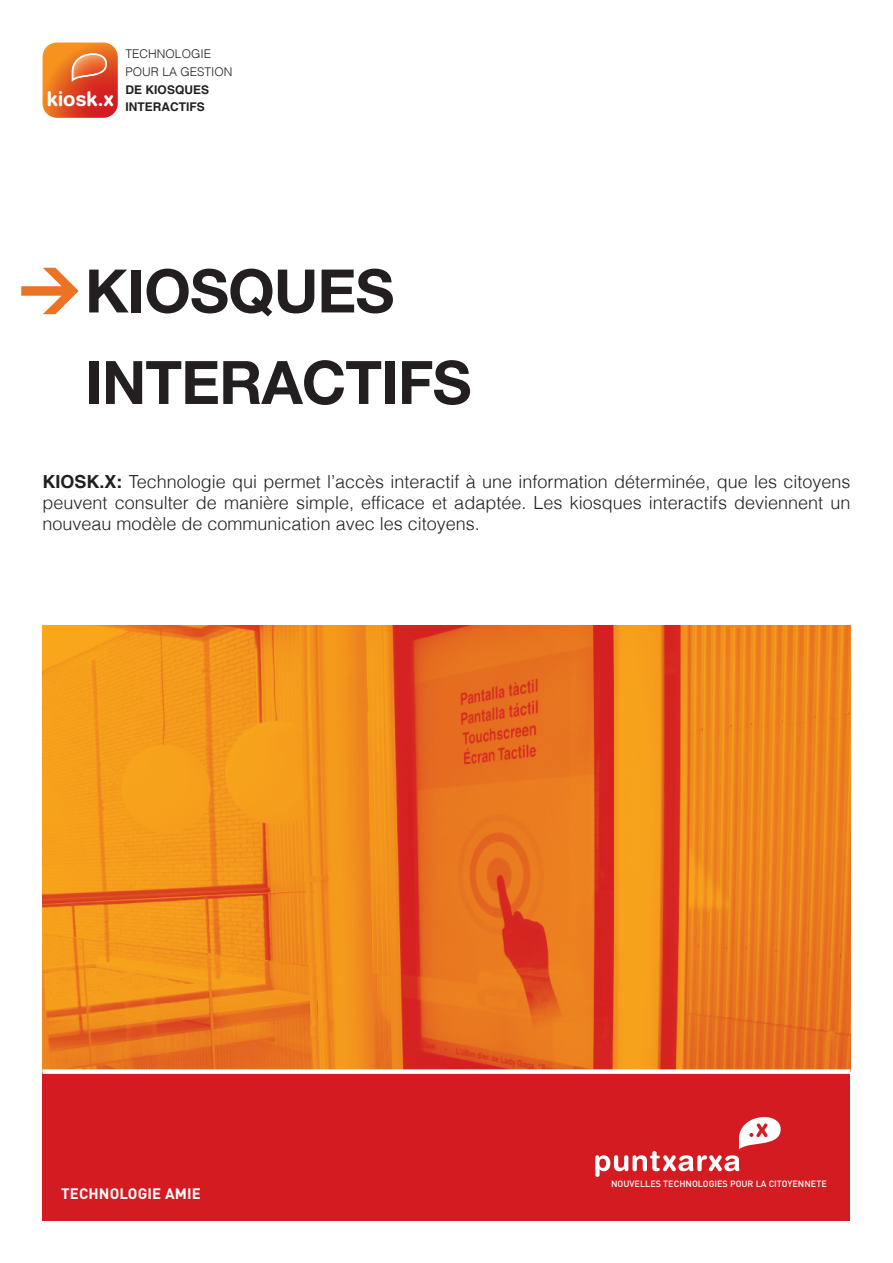
<style>
.page{position:relative;width:893px;height:1263px;background:#fff}
.page>*{position:absolute;margin:0;border:0;box-sizing:border-box;transform-origin:0 0}
.tit1{font:700 60px "Helvetica Neue";letter-spacing:-.015em;color:#231f20}
.t1{font:700 20.25px "Helvetica Rounded";color:#fff}
.DEFINICIO_1{font:300 18px/21px "Helvetica";color:#231f20;text-align:justify}
.t2{font:700 15px "DIN Pro";letter-spacing:.01em;color:#fff}
.DEFINICIO_1-2{font:300 12px "Helvetica";color:#231f20}
.DEFINICIO_1-3{font:700 12px "Helvetica";color:#231f20}
.t3{font:500 9px "DIN Pro";color:#fff}
.s1{font-weight:700}
</style>
<div class="page">
<img style="left:43px;top:625px;width:807px;height:444px">
<div style="left:43px;top:1071px;width:807px;height:149px;background:#d41b21"></div>
<svg style="left:595px;top:1117px;width:186px;height:60px"></svg>
<div style="left:43px;top:1069px;width:807px;height:5px;background:#fff"></div>
<svg style="left:43px;top:43px;width:75px;height:75px;background:#e66531"></svg>
<svg style="left:21px;top:268px;width:58px;height:46px"></svg>
<p class="t1" style="left:47px;top:87px;width:68px">kiosk.x</p>
<p class="DEFINICIO_1-2" style="left:126px;top:47px;width:87px">TECHNOLOGIE</p>
<p class="DEFINICIO_1-2" style="left:126px;top:64px;width:108px">POUR LA GESTION</p>
<p class="DEFINICIO_1-3" style="left:126px;top:82px;width:85px">DE KIOSQUES</p>
<p class="DEFINICIO_1-3" style="left:126px;top:100px;width:81px">INTERACTIFS</p>
<p class="tit1" style="left:85px;top:254px;width:311px">KIOSQUES</p>
<p class="tit1" style="left:85px;top:345px;width:388px">INTERACTIFS</p>
<p class="DEFINICIO_1" style="left:43px;top:471px;width:809px"><span class="s1">KIOSK.X:</span> Technologie qui permet l’accès interactif à une information déterminée, que les citoyens peuvent consulter de manière simple, efficace et adaptée. Les kiosques interactifs deviennent un nouveau modèle de communication avec les citoyens.</p>
<p class="t2" style="left:61px;top:1184px;width:141px">TECHNOLOGIE AMIE</p>
<p class="t3" style="left:611px;top:1178px;width:217px">NOUVELLES TECHNOLOGIES POUR LA CITOYENNETE</p>
</div>
